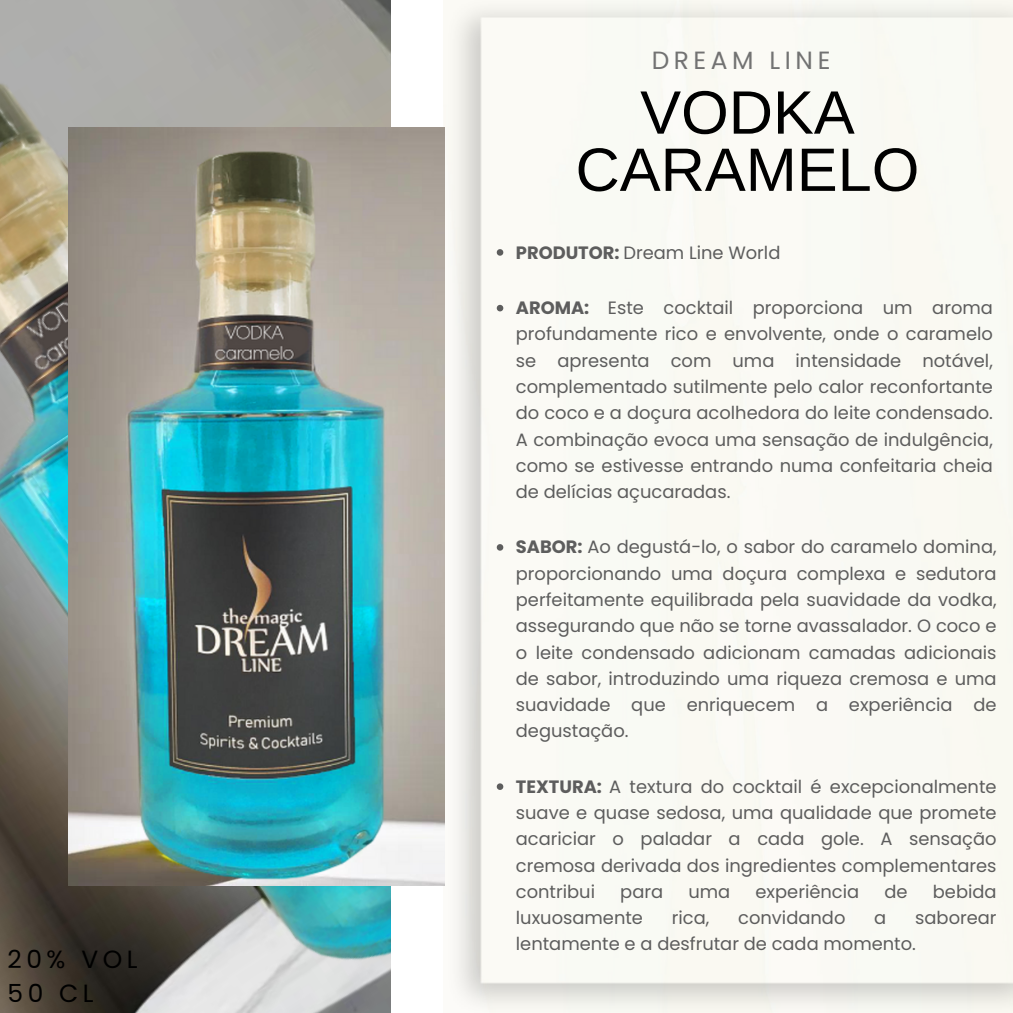
<style>
.page{position:relative;width:1013px;height:1013px;background:#fff}
.page>*{position:absolute;margin:0;border:0;box-sizing:border-box;transform-origin:0 0}
.t1{font:61.25px/57.2px "Arimo";color:#000;text-align:center}
.t2{font:24.88px/34.8px "Poppins";letter-spacing:.185em;color:#000}
.t3{font:24.88px "Poppins";letter-spacing:.185em;color:#727272}
.t4{font:17.88px/26.2px "Poppins";color:#5d5d5d;text-align:justify}
.s1{font-weight:700}
</style>
<div class="page">
<img style="left:0;top:0;width:390px;height:1012px">
<img style="left:68px;top:127px;width:376px;height:758px">
<svg style="left:497px;top:305px;width:6px;height:6px"></svg>
<svg style="left:497px;top:249px;width:6px;height:7px"></svg>
<svg style="left:497px;top:544px;width:6px;height:6px"></svg>
<svg style="left:497px;top:783px;width:6px;height:7px"></svg>
<p class="t2" style="left:8px;top:941px;width:132px">20% VOL<br>50 CL</p>
<p class="t3" style="left:651px;top:43px;width:180px">DREAM LINE</p>
<h2 class="t1" style="left:575px;top:84px;width:345px">VODKA<br>CARAMELO</h2>
<h2 class="t4" style="left:516px;top:239px;width:266px"><span class="s1">PRODUTOR:</span> Dream Line World</h2>
<p class="t4" style="left:516px;top:295px;width:478px"><span class="s1">AROMA:</span> Este cocktail proporciona um aroma profundamente rico e envolvente, onde o caramelo se apresenta com uma intensidade notável, complementado sutilmente pelo calor reconfortante do coco e a doçura acolhedora do leite condensado.<br>A combinação evoca uma sensação de indulgência, como se estivesse entrando numa confeitaria cheia de delícias açucaradas.</p>
<h1 class="t4" style="left:516px;top:534px;width:482px"><span class="s1">SABOR:</span> Ao degustá-lo, o sabor do caramelo domina, proporcionando uma doçura complexa e sedutora perfeitamente equilibrada pela suavidade da vodka, assegurando que não se torne avassalador. O coco e o leite condensado adicionam camadas adicionais de sabor, introduzindo uma riqueza cremosa e uma suavidade que enriquecem a experiência de degustação.</h1>
<p class="t4" style="left:516px;top:773px;width:482px"><span class="s1">TEXTURA:</span> A textura do cocktail é excepcionalmente suave e quase sedosa, uma qualidade que promete acariciar o paladar a cada gole. A sensação cremosa derivada dos ingredientes complementares contribui</p>
<p class="t4" style="left:620px;top:878px;width:44px">para</p>
<p class="t4" style="left:688px;top:878px;width:43px">uma</p>
<p class="t4" style="left:755px;top:878px;width:105px">experiência</p>
<p class="t4" style="left:884px;top:878px;width:25px">de</p>
<p class="t4" style="left:932px;top:878px;width:65px">bebida</p>
<p class="t4" style="left:516px;top:904px;width:129px">luxuosamente</p>
<p class="t4" style="left:672px;top:904px;width:39px">rica,</p>
<p class="t4" style="left:738px;top:904px;width:109px">convidando</p>
<p class="t4" style="left:874px;top:904px;width:14px">a</p>
<p class="t4" style="left:516px;top:904px;width:482px;text-indent:399px">saborear lentamente e a desfrutar de cada momento.</p>
</div>
